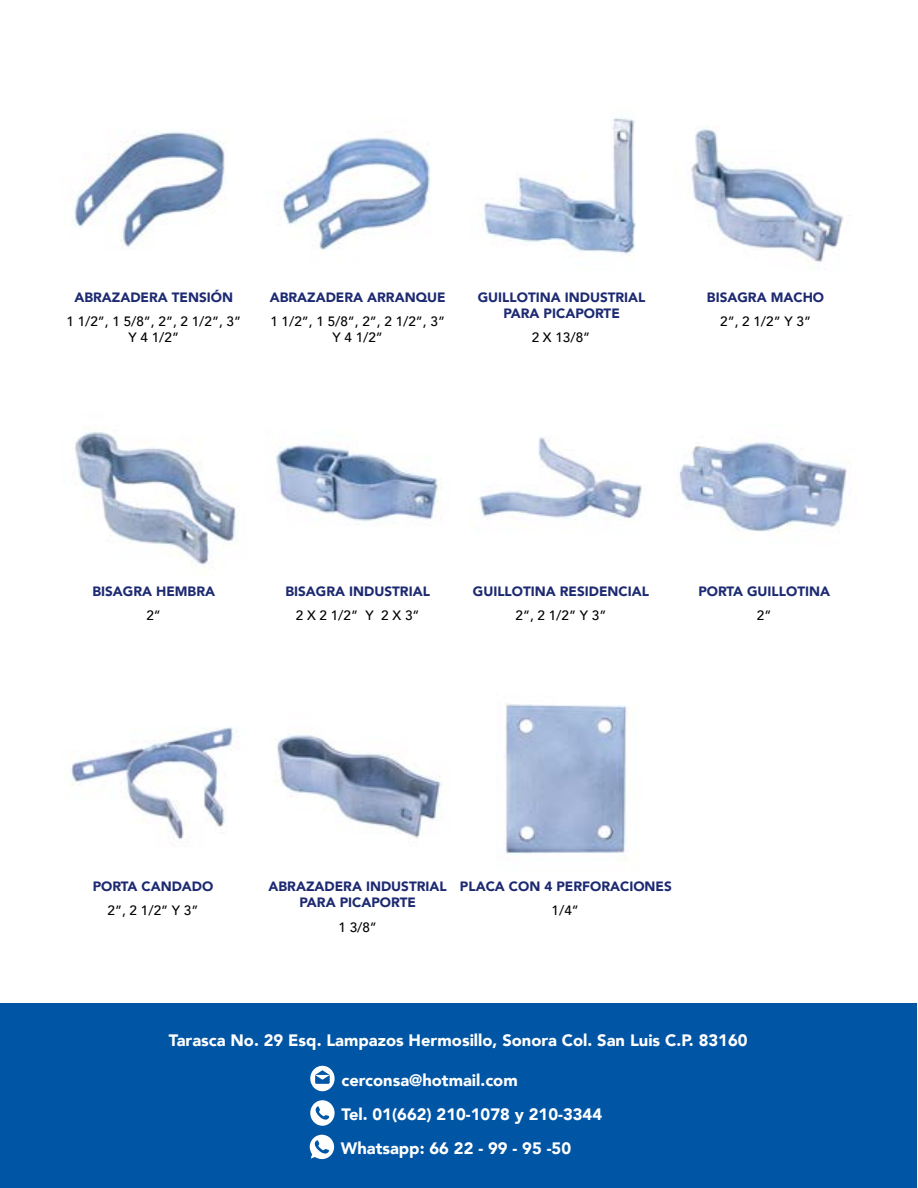
<style>
.page{position:relative;width:918px;height:1188px;background:#fff}
.page>*{position:absolute;margin:0;border:0;box-sizing:border-box;transform-origin:0 0}
.t1{font:900 16.5px/34.2px "Avenir";color:#fff}
.t2{font:900 13.5px/16.2px "Avenir";color:#1d2a71;text-align:center}
.t3{font:500 13.5px/16.2px "Avenir";color:#000;text-align:center}
</style>
<div class="page">
<img style="left:73px;top:131px;width:152px;height:118px">
<img style="left:75px;top:428px;width:162px;height:137px">
<img style="left:71px;top:727px;width:168px;height:113px">
<img style="left:278px;top:137px;width:153px;height:113px">
<img style="left:276px;top:445px;width:166px;height:77px">
<img style="left:275px;top:735px;width:168px;height:103px">
<img style="left:484px;top:117px;width:152px;height:139px">
<img style="left:479px;top:437px;width:163px;height:83px">
<img style="left:688px;top:126px;width:155px;height:137px">
<img style="left:679px;top:441px;width:168px;height:91px">
<img style="left:505px;top:703px;width:123px;height:158px">
<div style="left:0;top:1003px;width:916px;height:185px;background:#0055a5"></div>
<svg style="left:310px;top:1065px;width:25px;height:26px"></svg>
<svg style="left:310px;top:1100px;width:25px;height:26px"></svg>
<svg style="left:310px;top:1135px;width:24px;height:24px"></svg>
<p class="t2" style="left:74px;top:288px;width:160px">ABRAZADERA TENSIÓN</p>
<p class="t2" style="left:270px;top:288px;width:178px">ABRAZADERA ARRANQUE</p>
<p class="t2" style="left:478px;top:288px;width:169px">GUILLOTINA INDUSTRIAL<br>PARA PICAPORTE</p>
<p class="t3" style="left:66px;top:312px;width:176px">1 1/2”, 1 5/8”, 2”, 2 1/2”, 3”<br>Y 4 1/2”</p>
<p class="t3" style="left:270px;top:312px;width:176px">1 1/2”, 1 5/8”, 2”, 2 1/2”, 3”<br>Y 4 1/2”</p>
<p class="t3" style="left:532px;top:328px;width:60px">2 X 13/8”</p>
<p class="t2" style="left:707px;top:288px;width:119px">BISAGRA MACHO</p>
<p class="t3" style="left:720px;top:312px;width:92px">2”, 2 1/2” Y 3”</p>
<p class="t2" style="left:92px;top:582px;width:124px">BISAGRA HEMBRA</p>
<p class="t3" style="left:146px;top:606px;width:16px">2”</p>
<p class="t2" style="left:285px;top:582px;width:146px">BISAGRA INDUSTRIAL</p>
<p class="t2" style="left:473px;top:582px;width:178px">GUILLOTINA RESIDENCIAL</p>
<p class="t2" style="left:698px;top:582px;width:133px">PORTA GUILLOTINA</p>
<p class="t3" style="left:296px;top:606px;width:125px">2 X 2 1/2” Y 2 X 3”</p>
<p class="t3" style="left:516px;top:606px;width:92px">2”, 2 1/2” Y 3”</p>
<p class="t3" style="left:757px;top:606px;width:16px">2”</p>
<p class="t2" style="left:93px;top:878px;width:122px">PORTA CANDADO</p>
<p class="t2" style="left:299px;top:878px;width:374px;text-align:left;text-indent:-31px">ABRAZADERA INDUSTRIAL PLACA CON 4 PERFORACIONES<br>PARA PICAPORTE</p>
<p class="t3" style="left:108px;top:901px;width:92px">2”, 2 1/2” Y 3”</p>
<p class="t3" style="left:552px;top:901px;width:29px">1/4”</p>
<p class="t3" style="left:338px;top:918px;width:40px">1 3/8”</p>
<p class="t1" style="left:169px;top:1023px;width:580px">Tarasca No. 29 Esq. Lampazos Hermosillo, Sonora Col. San Luis C.P. 83160</p>
<p class="t1" style="left:341px;top:1062px;width:263px">cerconsa@hotmail.com<br>Tel. 01(662) 210-1078 y 210-3344<br>Whatsapp: 66 22 - 99 - 95 -50</p>
</div>
